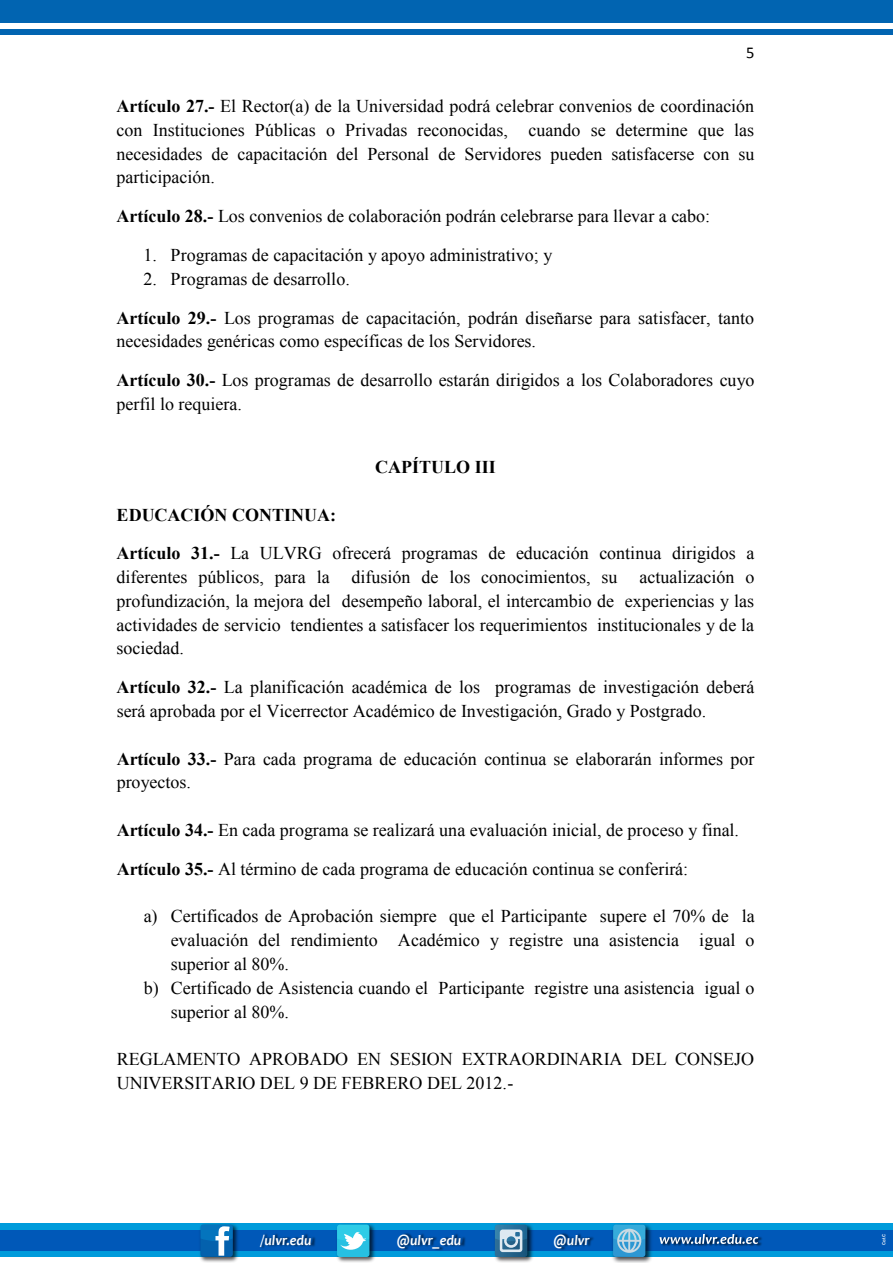
<style>
.page{position:relative;width:893px;height:1263px;background:#fff}
.page>*{position:absolute;margin:0;border:0;box-sizing:border-box;transform-origin:0 0}
.t1{font:18px/23.9px "Times New Roman";color:#000}
.t2{font:700 18px "Times New Roman";color:#000}
.t3{font:16.5px "Calibri";color:#000}
.t4{font:italic 700 14.7px "Candara";color:#fff;scale:.95 1}
.t5{font:600 4.2px "Avant Garde";color:#fff;scale:.91 1}
.s1{font-weight:700}
</style>
<div class="page">
<div style="left:0;top:1223px;width:893px;height:34px;background:#009bdb"></div>
<div style="left:0;top:1230px;width:893px;height:21px;background:#0058b8"></div>
<img style="left:200px;top:1224px;width:38px;height:39px">
<svg style="left:200px;top:1224px;width:33px;height:33px"></svg>
<svg style="left:200px;top:1224px;width:33px;height:32px"></svg>
<img style="left:261px;top:1233px;width:55px;height:16px">
<img style="left:337px;top:1224px;width:38px;height:39px">
<div style="left:337px;top:1224px;width:32px;height:33px;background:#27c0e2;border-radius:3px"></div>
<svg style="left:337px;top:1224px;width:32px;height:26px"></svg>
<img style="left:399px;top:1233px;width:67px;height:18px">
<img style="left:494px;top:1224px;width:39px;height:39px">
<svg style="left:495px;top:1224px;width:32px;height:33px"></svg>
<img style="left:556px;top:1233px;width:38px;height:17px">
<img style="left:612px;top:1224px;width:40px;height:39px">
<div style="left:613px;top:1224px;width:32px;height:33px;background:#2d97d3;border-radius:3px"></div>
<svg style="left:613px;top:1224px;width:32px;height:29px"></svg>
<img style="left:662px;top:1237px;width:100px;height:9px">
<svg style="left:660px;top:1234px;width:98px;height:10px"></svg>
<div style="left:0;top:0;width:893px;height:35px;background:#0164b1"></div>
<div style="left:0;top:23px;width:893px;height:6px;background:#fff"></div>
<p class="t3" style="left:746px;top:45px;width:10px">5</p>
<p class="t1" style="left:117px;top:94px;width:639px;text-align:justify"><span class="s1">Artículo 27.-</span> El Rector(a) de la Universidad podrá celebrar convenios de coordinación con Instituciones Públicas o Privadas reconocidas, cuando se determine que las necesidades de capacitación del Personal de Servidores pueden satisfacerse con su participación.</p>
<p class="t1" style="left:117px;top:204px;width:595px"><span class="s1">Artículo 28.-</span> Los convenios de colaboración podrán celebrarse para llevar a cabo:</p>
<p class="t1" style="left:144px;top:243px;width:410px">1. Programas de capacitación y apoyo administrativo; y</p>
<p class="t1" style="left:117px;top:259px;width:639px;line-height:38.7px;text-indent:27px">2. Programas de desarrollo.<br><span class="s1">Artículo 29.-</span> Los programas de capacitación, podrán diseñarse para satisfacer, tanto</p>
<p class="t1" style="left:117px;top:322px;width:639px;line-height:39px">necesidades genéricas como específicas de los Servidores.<br><span class="s1">Artículo 30.-</span> Los programas de desarrollo estarán dirigidos a los Colaboradores cuyo</p>
<p class="t1" style="left:117px;top:392px;width:127px">perfil lo requiera.</p>
<p class="t2" style="left:375px;top:457px;width:122px">CAPÍTULO III</p>
<p class="t1" style="left:117px;top:495px;width:639px;line-height:38.5px"><span class="s1">EDUCACIÓN CONTINUA:<br>Artículo 31.-</span> La ULVRG ofrecerá programas de educación continua dirigidos a</p>
<p class="t1" style="left:117px;top:565px;width:639px;text-align:justify">diferentes públicos, para la difusión de los conocimientos, su actualización o profundización, la mejora del desempeño laboral, el intercambio de experiencias y las actividades de servicio tendientes a satisfacer los requerimientos institucionales y de la sociedad.</p>
<p class="t1" style="left:117px;top:675px;width:639px"><span class="s1">Artículo 32.-</span> La planificación académica de los programas de investigación deberá será aprobada por el Vicerrector Académico de Investigación, Grado y Postgrado.</p>
<p class="t1" style="left:117px;top:747px;width:639px"><span class="s1">Artículo 33.-</span> Para cada programa de educación continua se elaborarán informes por proyectos.</p>
<p class="t1" style="left:117px;top:810px;width:624px;line-height:39px"><span class="s1">Artículo 34.-</span> En cada programa se realizará una evaluación inicial, de proceso y final.<br><span class="s1">Artículo 35.-</span> Al término de cada programa de educación continua se conferirá:</p>
<p class="t1" style="left:144px;top:904px;width:612px">a) Certificados de Aprobación siempre que el Participante supere el 70% de la</p>
<p class="t1" style="left:171px;top:928px;width:585px">evaluación del rendimiento Académico y registre una asistencia igual o</p>
<p class="t1" style="left:171px;top:952px;width:120px">superior al 80%.</p>
<p class="t1" style="left:144px;top:976px;width:612px">b) Certificado de Asistencia cuando el Participante registre una asistencia igual o</p>
<p class="t1" style="left:171px;top:1000px;width:120px">superior al 80%.</p>
<p class="t1" style="left:117px;top:1047px;width:639px">REGLAMENTO APROBADO EN SESION EXTRAORDINARIA DEL CONSEJO<br>UNIVERSITARIO DEL 9 DE FEBRERO DEL 2012.-</p>
<p class="t4" style="left:261px;top:1234px;width:55px">/ulvr.edu</p>
<p class="t4" style="left:396px;top:1234px;width:70px">@ulvr_edu</p>
<p class="t4" style="left:553px;top:1234px;width:40px">@ulvr</p>
<p class="t5" style="left:882px;top:1245px;width:14px;rotate:-90deg">Cat.C</p>
</div>
